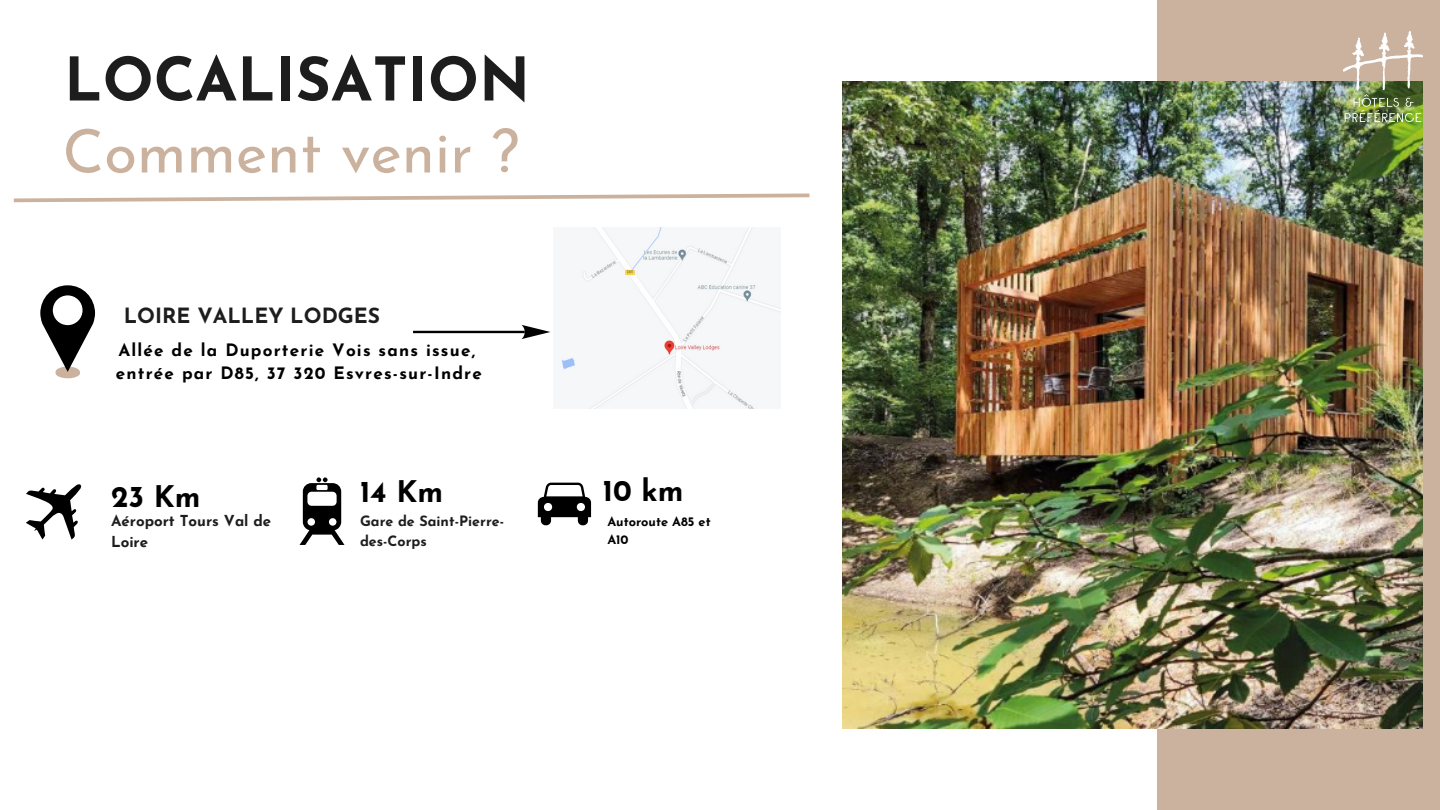
<style>
.page{position:relative;width:1440px;height:810px;background:#fff}
.page>*{position:absolute;margin:0;border:0;box-sizing:border-box;transform-origin:0 0}
.t1{font:60px "Josefin Sans";color:#cbb29f}
.t2{font:700 60px "Josefin Sans";color:#1d1d1d}
.t3{font:700 29.8px "Josefin Sans";color:#000}
.t4{font:700 21px "Josefin Sans";color:#1d1d1d}
.t5{font:700 17.1px/23.2px "Josefin Sans";letter-spacing:.07em;color:#000}
.t6{font:700 15.1px/21px "Josefin Sans";color:#1d1d1d}
.t7{font:700 14.3px/19.5px "Josefin Sans";color:#1d1d1d}
.t8{font:700 12.8px/17.2px "Josefin Sans";color:#000}
</style>
<div class="page">
<div style="left:1157px;top:0;width:283px;height:810px;background:#cbb29f"></div>
<img style="left:843px;top:81px;width:579px;height:648px">
<svg style="left:56px;top:368px;width:24px;height:10px"></svg>
<div style="left:56px;top:367px;width:24px;height:10px;background:#cbb29f;border-radius:50%"></div>
<svg style="left:40px;top:285px;width:55px;height:87px"></svg>
<div style="left:53px;top:295px;width:30px;height:30px;background:#fff;border-radius:50%"></div>
<svg style="left:538px;top:483px;width:53px;height:42px"></svg>
<svg style="left:26px;top:484px;width:56px;height:56px"></svg>
<svg style="left:300px;top:477px;width:45px;height:68px"></svg>
<svg style="left:13px;top:193px;width:797px;height:10px"></svg>
<div style="left:561px;top:228px;width:219px;height:181px;background:#f6f7f8"></div>
<hr style="left:413px;top:331px;width:112px;height:2px;background:#010101">
<svg style="left:521px;top:325px;width:29px;height:14px"></svg>
<img style="left:1343px;top:31px;width:79px;height:91px">
<p class="t2" style="left:64px;top:56px;width:468px">LOCALISATION</p>
<p class="t1" style="left:63px;top:128px;width:458px">Comment venir ?</p>
<p class="t4" style="left:124px;top:307px;width:258px">LOIRE VALLEY LODGES</p>
<h5 class="t5" style="left:116px;top:340px;width:368px">Allée de la Duporterie Vois sans issue, entrée par D85, 37 320 Esvres-sur-Indre</h5>
<p class="t3" style="left:111px;top:485px;width:91px">23 Km</p>
<h6 class="t3" style="left:360px;top:480px;width:85px">14 Km</h6>
<p class="t7" style="left:360px;top:513px;width:146px">Gare de Saint-Pierre&shy;des-Corps</p>
<p class="t6" style="left:111px;top:512px;width:162px">Aéroport Tours Val de<br>Loire</p>
<h4 class="t3" style="left:603px;top:478px;width:82px">10 km</h4>
<p class="t8" style="left:607px;top:515px;width:105px">Autoroute A85 et<br>A10</p>
</div>
